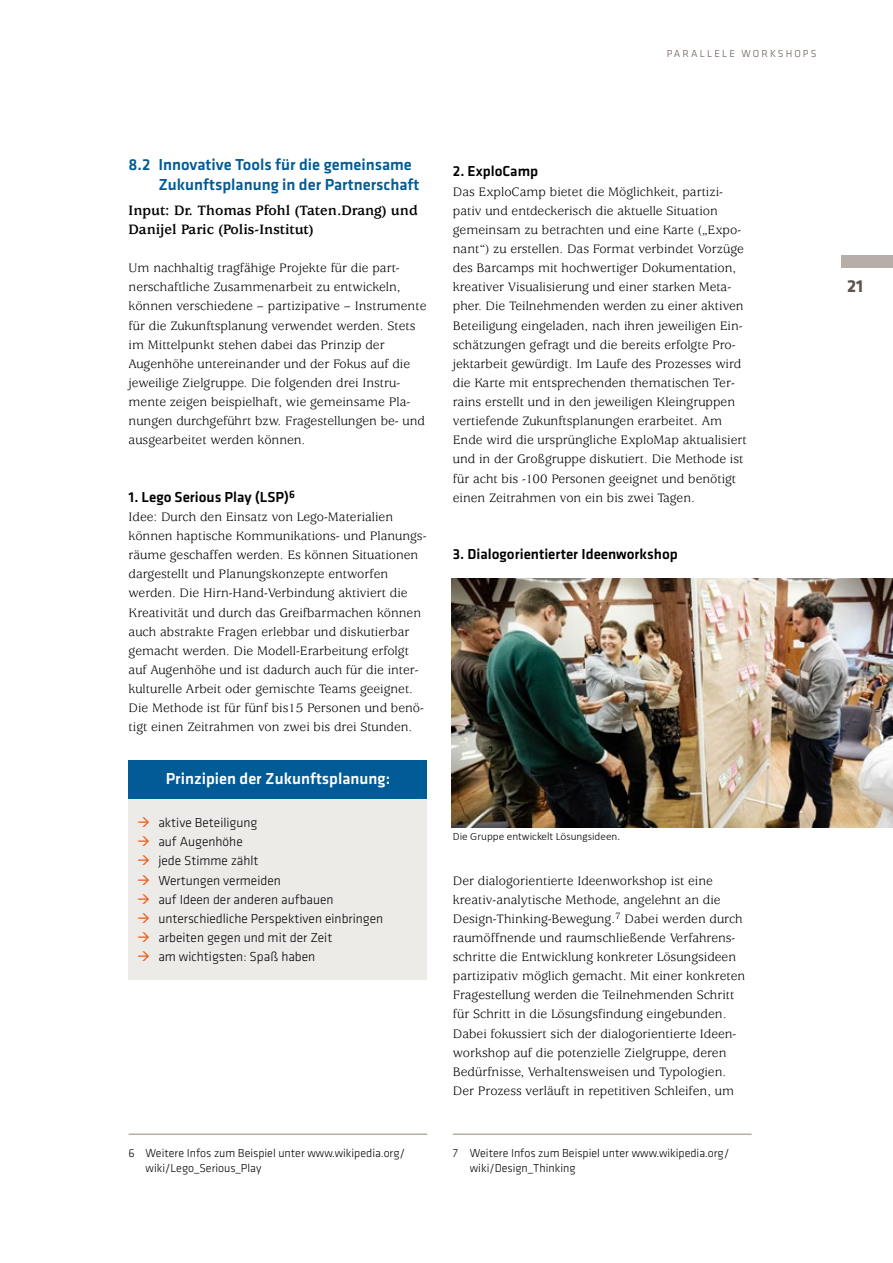
<style>
.page{position:relative;width:893px;height:1263px;background:#fff}
.page>*{position:absolute;margin:0;border:0;box-sizing:border-box;transform-origin:0 0}
.t1{font:700 18px "Klavika Basic";color:#61544d}
.t2{font:500 16.5px/19.2px "Klavika Basic";color:#005b96}
.Kastenheads{font:500 16.5px "Klavika Basic";color:#fff}
.t3{font:500 15px "Klavika Basic";color:#000}
.Absatzüberschrift{font:700 15px/19.2px "Usherwood Std";color:#000}
.t4{font:13.5px/19.2px "Usherwood Std";color:#000}
.t5{font:300 13.5px "Klavika Basic";color:#000}
.t6{font:300 12px/14.4px "Klavika Basic";color:#000}
.t7{font:300 11.25px "Calibri";color:#000}
.t8{font:300 10.5px "Klavika Basic";letter-spacing:.2em;color:#61544d}
</style>
<div class="page">
<div style="left:129px;top:798px;width:298px;height:182px;background:#ecebe8"></div>
<div style="left:129px;top:760px;width:298px;height:38px;background:#005b96"></div>
<div style="left:842px;top:255px;width:51px;height:13px;background:#b6afa9"></div>
<hr style="left:129px;top:1133px;width:298px;height:2px;background:#b6afa9">
<img style="left:452px;top:578px;width:441px;height:249px">
<hr style="left:453px;top:1133px;width:299px;height:2px;background:#b6afa9">
<p class="t8" style="left:667px;top:47px;width:151px">PARALLELE WORKSHOPS</p>
<h2 class="t2" style="left:158px;top:155px;width:262px;text-indent:-30px">8.2 Innovative Tools für die gemeinsame<br>Zukunftsplanung in der Partnerschaft</h2>
<p class="Absatzüberschrift" style="left:129px;top:201px;width:290px">Input: Dr. Thomas Pfohl (Taten.Drang) und<br>Danijel Paric (Polis-Institut)</p>
<p class="t4" style="left:129px;top:259px;width:299px">Um nachhaltig tragfähige Projekte für die part&shy;nerschaftliche Zusammenarbeit zu entwickeln, können verschiedene – partizipative – Instrumente für die Zukunftsplanung verwendet werden. Stets im Mittelpunkt stehen dabei das Prinzip der Augenhöhe untereinander und der Fokus auf die jeweilige Zielgruppe. Die folgenden drei Instru&shy;mente zeigen beispielhaft, wie gemeinsame Pla&shy;nungen durchgeführt bzw. Fragestellungen be- und ausgearbeitet werden können.</p>
<h3 class="t3" style="left:129px;top:487px;width:168px">1. Lego Serious Play (LSP)<sup>6</sup></h3>
<p class="t4" style="left:129px;top:508px;width:299px">Idee: Durch den Einsatz von Lego-Materialien können haptische Kommunikations- und Planungs&shy;räume geschaffen werden. Es können Situationen dargestellt und Planungskonzepte entworfen werden. Die Hirn-Hand-Verbindung aktiviert die Kreativität und durch das Greifbarmachen können auch abstrakte Fragen erlebbar und diskutierbar gemacht werden. Die Modell-Erarbeitung erfolgt auf Augenhöhe und ist dadurch auch für die inter&shy;kulturelle Arbeit oder gemischte Teams geeignet.<br>Die Methode ist für fünf bis15 Personen und benö&shy;tigt einen Zeitrahmen von zwei bis drei Stunden.</p>
<p class="Kastenheads" style="left:166px;top:768px;width:226px">Prinzipien der Zukunftsplanung:</p>
<p class="t5" style="left:158px;top:814px;width:101px">aktive Beteiligung</p>
<p class="t5" style="left:158px;top:834px;width:86px">auf Augenhöhe</p>
<p class="t5" style="left:158px;top:853px;width:102px">jede Stimme zählt</p>
<p class="t5" style="left:158px;top:872px;width:124px">Wertungen vermeiden</p>
<p class="t5" style="left:158px;top:891px;width:177px">auf Ideen der anderen aufbauen</p>
<p class="t5" style="left:158px;top:910px;width:226px">unterschiedliche Perspektiven einbringen</p>
<p class="t5" style="left:158px;top:929px;width:175px">arbeiten gegen und mit der Zeit</p>
<p class="t5" style="left:158px;top:948px;width:158px">am wichtigsten: Spaß haben</p>
<p class="t6" style="left:146px;top:1146px;width:261px;text-indent:-17px">6 Weitere Infos zum Beispiel unter www.wikipedia.org/ wiki/Lego_Serious_Play</p>
<h3 class="t3" style="left:453px;top:161px;width:87px">2. ExploCamp</h3>
<p class="t4" style="left:453px;top:182px;width:295px">Das ExploCamp bietet die Möglichkeit, partizi&shy;pativ und entdeckerisch die aktuelle Situation gemeinsam zu betrachten und eine Karte („Expo&shy;nant“) zu erstellen. Das Format verbindet Vorzüge des Barcamps mit hochwertiger Dokumentation, kreativer Visualisierung und einer starken Meta&shy;pher. Die Teilnehmenden werden zu einer aktiven Beteiligung eingeladen, nach ihren jeweiligen Ein&shy;schätzungen gefragt und die bereits erfolgte Pro&shy;jektarbeit gewürdigt. Im Laufe des Prozesses wird die Karte mit entsprechenden thematischen Ter&shy;rains erstellt und in den jeweiligen Kleingruppen vertiefende Zukunftsplanungen erarbeitet. Am Ende wird die ursprüngliche ExploMap aktualisiert und in der Großgruppe diskutiert. Die Methode ist für acht bis -100 Personen geeignet und benötigt einen Zeitrahmen von ein bis zwei Tagen.</p>
<h3 class="t3" style="left:453px;top:544px;width:227px">3. Dialogorientierter Ideenworkshop</h3>
<p class="t7" style="left:453px;top:829px;width:169px">Die Gruppe entwickelt Lösungsideen.</p>
<p class="t4" style="left:453px;top:871px;width:294px">Der dialogorientierte Ideenworkshop ist eine kreativ-analytische Methode, angelehnt an die Design-Thinking-Bewegung.<sup>7</sup> Dabei werden durch raumöffnende und raumschließende Verfahrens&shy;schritte die Entwicklung konkreter Lösungsideen partizipativ möglich gemacht. Mit einer konkreten Fragestellung werden die Teilnehmenden Schritt für Schritt in die Lösungsfindung eingebunden.<br>Dabei fokussiert sich der dialogorientierte Ideen&shy;workshop auf die potenzielle Zielgruppe, deren Bedürfnisse, Verhaltensweisen und Typologien.<br>Der Prozess verläuft in repetitiven Schleifen, um</p>
<p class="t6" style="left:470px;top:1146px;width:261px;text-indent:-17px">7 Weitere Infos zum Beispiel unter www.wikipedia.org/ wiki/Design_Thinking</p>
<h1 class="t1" style="left:847px;top:273px;width:18px">21</h1>
</div>
